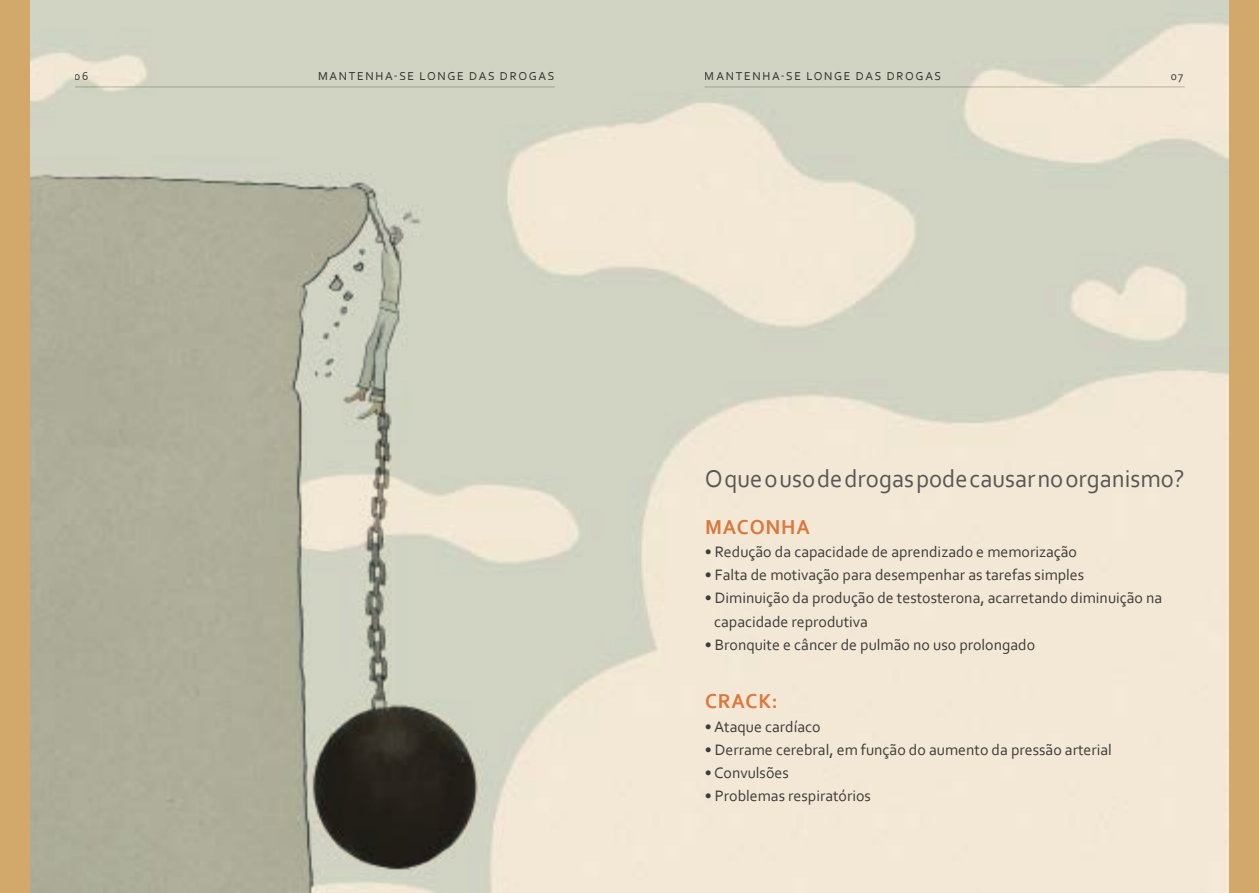
<style>
.page{position:relative;width:1259px;height:893px;background:#fff}
.page>*{position:absolute;margin:0;border:0;box-sizing:border-box;transform-origin:0 0}
.t1{font:25.35px "Corbel";color:#575756}
.t2{font:700 21.15px "Corbel";letter-spacing:.04em;color:#db783d}
.t3{font:15.9px/23.2px "Corbel";color:#3c3c3b}
.t4{font:12px "Corbel";letter-spacing:.14em;color:#3c3c3b}
</style>
<div class="page">
<img style="left:30px;top:0;width:1199px;height:893px">
<hr style="left:704px;top:86px;width:480px;height:1px;background:#c6c9bf">
<hr style="left:75px;top:86px;width:480px;height:1px;background:#c6c9bf">
<div style="left:1229px;top:0;width:30px;height:893px;background:#d2a96b"></div>
<div style="left:0;top:0;width:30px;height:893px;background:#d2a96b"></div>
<p class="t4" style="left:75px;top:68px;width:15px">06</p>
<p class="t4" style="left:318px;top:68px;width:238px">MANTENHA-SE LONGE DAS DROGAS</p>
<p class="t4" style="left:705px;top:69px;width:238px">MANTENHA-SE LONGE DAS DROGAS</p>
<p class="t4" style="left:1170px;top:69px;width:14px">07</p>
<h1 class="t1" style="left:704px;top:463px;width:481px">O que o uso de drogas pode causar no organismo?</h1>
<h2 class="t2" style="left:705px;top:513px;width:106px">MACONHA</h2>
<p class="t3" style="left:704px;top:540px;width:374px">• Redução da capacidade de aprendizado e memorização</p>
<p class="t3" style="left:704px;top:563px;width:381px">• Falta de motivação para desempenhar as tarefas simples</p>
<p class="t3" style="left:714px;top:586px;width:450px;text-indent:-10px">• Diminuição da produção de testosterona, acarretando diminuição na capacidade reprodutiva</p>
<p class="t3" style="left:704px;top:633px;width:332px">• Bronquite e câncer de pulmão no uso prolongado</p>
<h2 class="t2" style="left:705px;top:688px;width:74px">CRACK:</h2>
<p class="t3" style="left:704px;top:714px;width:117px">• Ataque cardíaco</p>
<p class="t3" style="left:704px;top:737px;width:409px">• Derrame cerebral, em função do aumento da pressão arterial</p>
<p class="t3" style="left:704px;top:761px;width:86px">• Convulsões</p>
<p class="t3" style="left:704px;top:784px;width:168px">• Problemas respiratórios</p>
</div>
